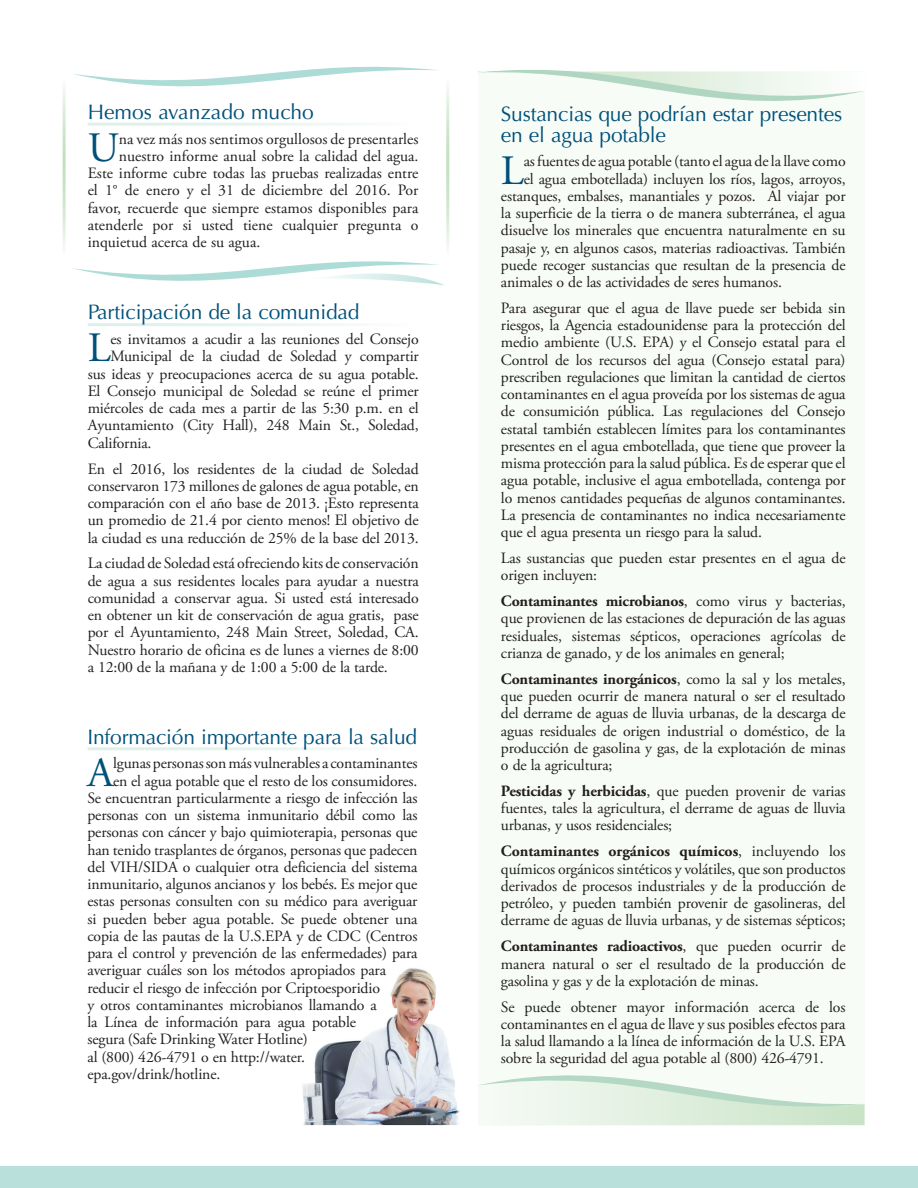
<style>
.page{position:relative;width:918px;height:1188px;background:#fff}
.page>*{position:absolute;margin:0;border:0;box-sizing:border-box;transform-origin:0 0}
.Initial_Cap{font:41.7px "Adobe Garamond Pro";color:#00517a}
.Article_Headline-Gra{font:21px "Optima";letter-spacing:-.01em;color:#00517a}
.Article_Headline{font:21px/21px "Optima";letter-spacing:-.01em;color:#00517a}
.First_Paragraph{font:15.75px/17.2px "Adobe Garamond Pro";letter-spacing:-.01em;color:#231f20;text-align:justify}
.Initial_Cap-2{font:15.75px "Adobe Garamond Pro";letter-spacing:-.01em;color:#231f20}
.s1{font-weight:700}
</style>
<div class="page">
<div style="left:0;top:1166px;width:918px;height:22px;background:#bae0dc"></div>
<svg style="left:74px;top:66px;width:364px;height:21px"></svg>
<hr style="left:446px;top:77px;width:3px;height:179px;background:#c3e0c0">
<hr style="left:63px;top:77px;width:3px;height:179px;background:#c3e0c0">
<svg style="left:73px;top:261px;width:371px;height:24px"></svg>
<img style="left:302px;top:968px;width:158px;height:157px">
<div style="left:479px;top:71px;width:386px;height:1055px;background:#f8fcf7"></div>
<svg style="left:478px;top:70px;width:385px;height:31px"></svg>
<svg style="left:478px;top:1075px;width:387px;height:50px"></svg>
<p class="Article_Headline-Gra" style="left:88px;top:100px;width:228px">Hemos avanzado mucho</p>
<p class="Initial_Cap" style="left:88px;top:123px;width:33px">U</p>
<p class="Initial_Cap-2" style="left:119px;top:129px;width:301px">na vez más nos sentimos orgullosos de presentarles</p>
<p class="Initial_Cap-2" style="left:119px;top:146px;width:301px">nuestro informe anual sobre la calidad del agua.</p>
<p class="Initial_Cap-2" style="left:88px;top:164px;width:332px">Este informe cubre todas las pruebas realizadas entre</p>
<p class="Initial_Cap-2" style="left:88px;top:181px;width:332px">el 1° de enero y el 31 de diciembre del 2016. Por</p>
<p class="Initial_Cap-2" style="left:88px;top:198px;width:332px">favor, recuerde que siempre estamos disponibles para</p>
<p class="Initial_Cap-2" style="left:88px;top:215px;width:332px">atenderle por si usted tiene cualquier pregunta o</p>
<p class="Initial_Cap-2" style="left:88px;top:233px;width:174px">inquietud acerca de su agua.</p>
<p class="Article_Headline-Gra" style="left:88px;top:300px;width:273px">Participación de la comunidad</p>
<p class="Initial_Cap" style="left:88px;top:323px;width:25px">L</p>
<p class="Initial_Cap-2" style="left:110px;top:330px;width:310px">es invitamos a acudir a las reuniones del Consejo</p>
<p class="Initial_Cap-2" style="left:110px;top:347px;width:310px">Municipal de la ciudad de Soledad y compartir</p>
<p class="Initial_Cap-2" style="left:88px;top:364px;width:333px">sus ideas y preocupaciones acerca de su agua potable.</p>
<p class="Initial_Cap-2" style="left:88px;top:382px;width:332px">El Consejo municipal de Soledad se reúne el primer</p>
<p class="Initial_Cap-2" style="left:88px;top:399px;width:333px">miércoles de cada mes a partir de las 5:30 p.m. en el</p>
<p class="Initial_Cap-2" style="left:88px;top:416px;width:333px">Ayuntamiento (City Hall), 248 Main St., Soledad,</p>
<p class="Initial_Cap-2" style="left:88px;top:433px;width:65px">California.</p>
<p class="First_Paragraph" style="left:88px;top:461px;width:333px">En el 2016, los residentes de la ciudad de Soledad conservaron 173 millones de galones de agua potable, en comparación con el año base de 2013. ¡Esto representa un promedio de 21.4 por ciento menos! El objetivo de la ciudad es una reducción de 25% de la base del 2013.</p>
<p class="First_Paragraph" style="left:88px;top:555px;width:333px">La ciudad de Soledad está ofreciendo kits de conservación de agua a sus residentes locales para ayudar a nuestra comunidad a conservar agua. Si usted está interesado en obtener un kit de conservación de agua gratis, pase por el Ayuntamiento, 248 Main Street, Soledad, CA.<br>Nuestro horario de oficina es de lunes a viernes de 8:00 a 12:00 de la mañana y de 1:00 a 5:00 de la tarde.</p>
<p class="Article_Headline-Gra" style="left:87px;top:724px;width:331px">Información importante para la salud</p>
<p class="Initial_Cap" style="left:87px;top:747px;width:28px">A</p>
<p class="Initial_Cap-2" style="left:113px;top:754px;width:306px">lgunas personas son más vulnerables a contaminantes</p>
<p class="Initial_Cap-2" style="left:113px;top:771px;width:306px">en el agua potable que el resto de los consumidores.</p>
<p class="Initial_Cap-2" style="left:87px;top:788px;width:332px">Se encuentran particularmente a riesgo de infección las</p>
<p class="Initial_Cap-2" style="left:87px;top:806px;width:332px">personas con un sistema inmunitario débil como las</p>
<p class="Initial_Cap-2" style="left:87px;top:823px;width:331px">personas con cáncer y bajo quimioterapia, personas que</p>
<p class="Initial_Cap-2" style="left:87px;top:840px;width:331px">han tenido trasplantes de órganos, personas que padecen</p>
<p class="Initial_Cap-2" style="left:87px;top:857px;width:331px">del VIH/SIDA o cualquier otra deficiencia del sistema</p>
<p class="Initial_Cap-2" style="left:87px;top:875px;width:331px">inmunitario, algunos ancianos y los bebés. Es mejor que</p>
<p class="Initial_Cap-2" style="left:87px;top:892px;width:331px">estas personas consulten con su médico para averiguar</p>
<p class="Initial_Cap-2" style="left:87px;top:909px;width:332px">si pueden beber agua potable. Se puede obtener una</p>
<p class="Initial_Cap-2" style="left:87px;top:926px;width:331px">copia de las pautas de la U.S.EPA y de CDC (Centros</p>
<p class="Initial_Cap-2" style="left:87px;top:944px;width:332px">para el control y prevención de las enfermedades) para</p>
<p class="Initial_Cap-2" style="left:87px;top:961px;width:300px">averiguar cuáles son los métodos apropiados para</p>
<p class="Initial_Cap-2" style="left:87px;top:978px;width:294px">reducir el riesgo de infección por Criptoesporidio</p>
<p class="Initial_Cap-2" style="left:87px;top:995px;width:291px">y otros contaminantes microbianos llamando a</p>
<p class="Initial_Cap-2" style="left:87px;top:1013px;width:270px">la Línea de información para agua potable</p>
<p class="Initial_Cap-2" style="left:87px;top:1030px;width:222px">segura (Safe Drinking Water Hotline)</p>
<p class="Initial_Cap-2" style="left:87px;top:1047px;width:219px">al (800) 426-4791 o en http://water.</p>
<p class="Initial_Cap-2" style="left:87px;top:1064px;width:134px">epa.gov/drink/hotline.</p>
<p class="Article_Headline" style="left:501px;top:103px;width:343px">Sustancias que podrían estar presentes en el agua potable</p>
<p class="Initial_Cap" style="left:501px;top:145px;width:25px">L</p>
<p class="Initial_Cap-2" style="left:524px;top:152px;width:323px">as fuentes de agua potable (tanto el agua de la llave como</p>
<p class="Initial_Cap-2" style="left:524px;top:169px;width:323px">el agua embotellada) incluyen los ríos, lagos, arroyos,</p>
<p class="Initial_Cap-2" style="left:501px;top:186px;width:346px">estanques, embalses, manantiales y pozos. Al viajar por</p>
<p class="Initial_Cap-2" style="left:501px;top:204px;width:346px">la superficie de la tierra o de manera subterránea, el agua</p>
<p class="Initial_Cap-2" style="left:501px;top:221px;width:346px">disuelve los minerales que encuentra naturalmente en su</p>
<p class="Initial_Cap-2" style="left:501px;top:238px;width:346px">pasaje y, en algunos casos, materias radioactivas. También</p>
<p class="Initial_Cap-2" style="left:501px;top:255px;width:346px">puede recoger sustancias que resultan de la presencia de</p>
<p class="Initial_Cap-2" style="left:501px;top:273px;width:282px">animales o de las actividades de seres humanos.</p>
<p class="First_Paragraph" style="left:501px;top:300px;width:346px">Para asegurar que el agua de llave puede ser bebida sin riesgos, la Agencia estadounidense para la protección del medio ambiente (U.S. EPA) y el Consejo estatal para el Control de los recursos del agua (Consejo estatal para) prescriben regulaciones que limitan la cantidad de ciertos contaminantes en el agua proveída por los sistemas de agua de consumición pública. Las regulaciones del Consejo estatal también establecen límites para los contaminantes presentes en el agua embotellada, que tiene que proveer la misma protección para la salud pública. Es de esperar que el agua potable, inclusive el agua embotellada, contenga por lo menos cantidades pequeñas de algunos contaminantes.<br>La presencia de contaminantes no indica necesariamente que el agua presenta un riesgo para la salud.</p>
<p class="First_Paragraph" style="left:501px;top:550px;width:346px">Las sustancias que pueden estar presentes en el agua de origen incluyen:</p>
<p class="First_Paragraph" style="left:501px;top:593px;width:346px"><span class="s1">Contaminantes microbianos</span>, como virus y bacterias, que provienen de las estaciones de depuración de las aguas residuales, sistemas sépticos, operaciones agrícolas de crianza de ganado, y de los animales en general;</p>
<p class="First_Paragraph" style="left:501px;top:671px;width:346px"><span class="s1">Contaminantes inorgánicos</span>, como la sal y los metales, que pueden ocurrir de manera natural o ser el resultado del derrame de aguas de lluvia urbanas, de la descarga de aguas residuales de origen industrial o doméstico, de la producción de gasolina y gas, de la explotación de minas o de la agricultura;</p>
<p class="First_Paragraph" style="left:501px;top:783px;width:346px"><span class="s1">Pesticidas y herbicidas</span>, que pueden provenir de varias fuentes, tales la agricultura, el derrame de aguas de lluvia urbanas, y usos residenciales;</p>
<p class="First_Paragraph" style="left:501px;top:843px;width:346px"><span class="s1">Contaminantes orgánicos químicos</span>, incluyendo los químicos orgánicos sintéticos y volátiles, que son productos derivados de procesos industriales y de la producción de petróleo, y pueden también provenir de gasolineras, del derrame de aguas de lluvia urbanas, y de sistemas sépticos;</p>
<p class="First_Paragraph" style="left:501px;top:938px;width:346px"><span class="s1">Contaminantes radioactivos</span>, que pueden ocurrir de manera natural o ser el resultado de la producción de gasolina y gas y de la explotación de minas.</p>
<p class="First_Paragraph" style="left:501px;top:999px;width:346px">Se puede obtener mayor información acerca de los contaminantes en el agua de llave y sus posibles efectos para la salud llamando a la línea de información de la U.S. EPA sobre la seguridad del agua potable al (800) 426-4791.</p>
</div>
